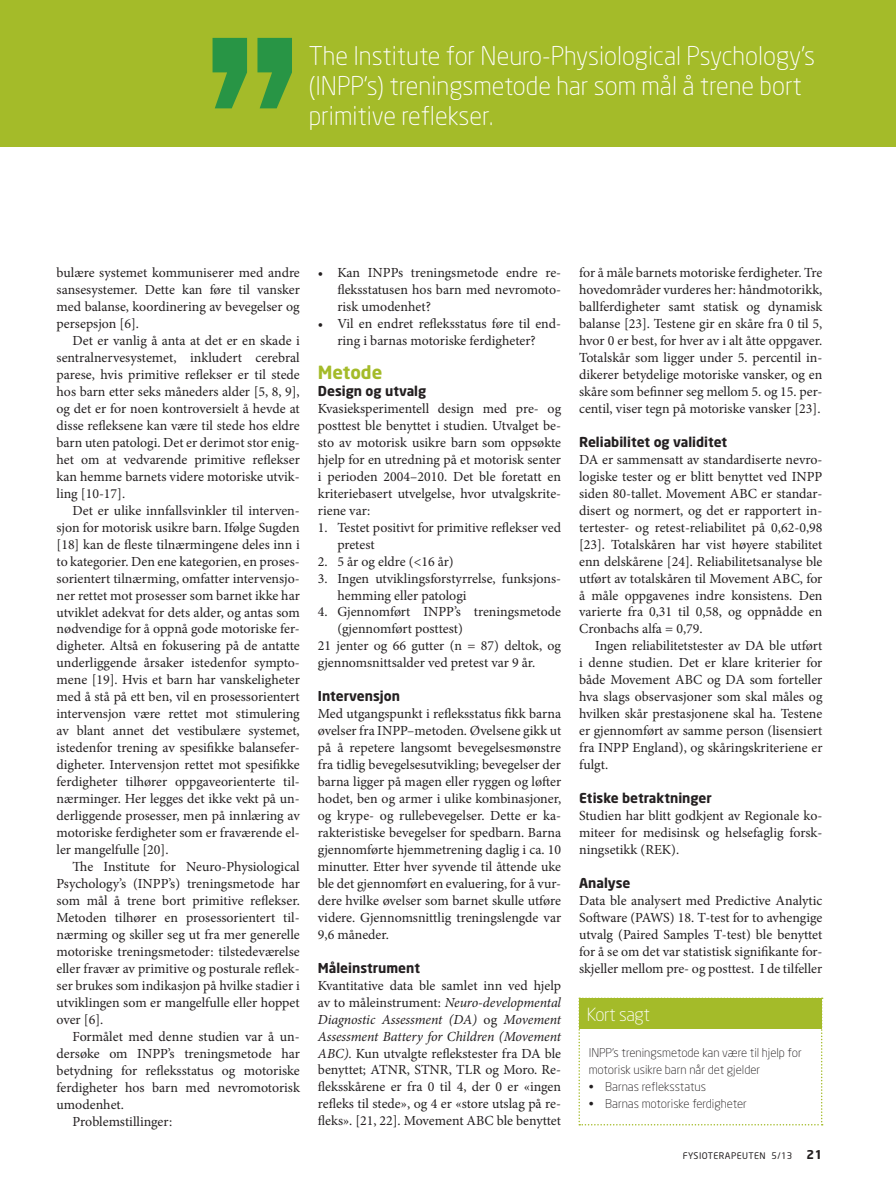
<style>
.page{position:relative;width:896px;height:1194px;background:#fff}
.page>*{position:absolute;margin:0;border:0;box-sizing:border-box;transform-origin:0 0}
.t1{font:300 25.5px/30px "Neo Sans";color:#fff}
.t2{font:300 18px "Neo Sans";letter-spacing:-.02em;color:#fff}
.t3{font:700 18px "Neo Sans";color:#a4bb29}
.t4{font:13.8px/17px "Minion Pro";color:#231f20;text-align:justify}
.t5{font:700 13.5px "Neo Sans";color:#231f20}
.t6{font:300 12px "Neo Sans";color:#231f20}
.t7{font:9px "Neo Sans";letter-spacing:.05em;color:#231f20}
.s1{font-style:italic}
.s2{font-weight:700;font-size:12px}
</style>
<div class="page">
<div style="left:0;top:0;width:895px;height:146px;background:#a4bb29"></div>
<svg style="left:212px;top:38px;width:35px;height:70px"></svg>
<svg style="left:257px;top:38px;width:35px;height:70px"></svg>
<svg style="left:578px;top:997px;width:244px;height:128px"></svg>
<h1 class="t1" style="left:309px;top:43px;width:507px">The Institute for Neuro-Physiological Psychology’s (INPP’s) treningsmetode har som mål å trene bort primitive reflekser.</h1>
<p class="t4" style="left:57px;top:265px;width:245px">bulære systemet kommuniserer med andre sansesystemer. Dette kan føre til vansker med balanse, koordinering av bevegelser og persepsjon [6].</p>
<p class="t4" style="left:57px;top:333px;width:245px;text-indent:16px">Det er vanlig å anta at det er en skade i sentralnervesystemet, inkludert cerebral parese, hvis primitive reflekser er til stede hos barn etter seks måneders alder [5, 8, 9], og det er for noen kontroversielt å hevde at disse refleksene kan være til stede hos eldre barn uten patologi. Det er derimot stor enig&shy;het om at vedvarende primitive reflekser kan hemme barnets videre motoriske utvik&shy;ling [10-17].</p>
<p class="t4" style="left:57px;top:503px;width:245px;text-indent:16px">Det er ulike innfallsvinkler til interven&shy;sjon for motorisk usikre barn. Ifølge Sugden [18] kan de fleste tilnærmingene deles inn i to kategorier. Den ene kategorien, en proses&shy;sorientert tilnærming, omfatter intervensjo&shy;ner rettet mot prosesser som barnet ikke har utviklet adekvat for dets alder, og antas som nødvendige for å oppnå gode motoriske fer&shy;digheter. Altså en fokusering på de antatte underliggende årsaker istedenfor sympto&shy;mene [19]. Hvis et barn har vanskeligheter med å stå på ett ben, vil en prosessorientert intervensjon være rettet mot stimulering av blant annet det vestibulære systemet, istedenfor trening av spesifikke balansefer&shy;digheter. Intervensjon rettet mot spesifikke ferdigheter tilhører oppgaveorienterte til&shy;nærminger. Her legges det ikke vekt på un&shy;derliggende prosesser, men på innlæring av motoriske ferdigheter som er fraværende el&shy;ler mangelfulle [20].</p>
<p class="t4" style="left:57px;top:859px;width:245px;text-indent:16px">The Institute for Neuro-Physiological Psychology’s (INPP’s) treningsmetode har som mål å trene bort primitive reflekser.<br>Metoden tilhører en prosessorientert til&shy;nærming og skiller seg ut fra mer generelle motoriske treningsmetoder: tilstedeværelse eller fravær av primitive og posturale reflek&shy;ser brukes som indikasjon på hvilke stadier i utviklingen som er mangelfulle eller hoppet over [6].</p>
<p class="t4" style="left:73px;top:1028px;width:229px">Formålet med denne studien var å un-</p>
<p class="t4" style="left:57px;top:1045px;width:245px">dersøke om INPP’s treningsmetode har</p>
<p class="t4" style="left:57px;top:1062px;width:245px">betydning for refleksstatus og motoriske</p>
<p class="t4" style="left:57px;top:1079px;width:245px">ferdigheter hos barn med nevromotorisk</p>
<p class="t4" style="left:57px;top:1096px;width:69px">umodenhet.</p>
<p class="t4" style="left:73px;top:1113px;width:101px">Problemstillinger:</p>
<p class="t4" style="left:337px;top:266px;width:225px;text-align:left">Kan INPPs treningsmetode endre re&shy;fleksstatusen hos barn med nevromoto&shy;risk umodenhet?<br>Vil en endret refleksstatus føre til end&shy;ring i barnas motoriske ferdigheter?</p>
<h2 class="t3" style="left:318px;top:364px;width:66px">Metode</h2>
<p class="t5" style="left:318px;top:384px;width:110px">Design og utvalg</p>
<p class="t4" style="left:318px;top:401px;width:245px">Kvasieksperimentell design med pre- og posttest ble benyttet i studien. Utvalget be&shy;sto av motorisk usikre barn som oppsøkte hjelp for en utredning på et motorisk senter i perioden 2004–2010. Det ble foretatt en kriteriebasert utvelgelse, hvor utvalgskrite&shy;riene var:</p>
<p class="t4" style="left:337px;top:520px;width:225px;text-indent:-19px">1. Testet positivt for primitive reflekser ved pretest</p>
<p class="t4" style="left:318px;top:553px;width:137px">2. 5 år og eldre (&lt;16 år)</p>
<p class="t4" style="left:337px;top:570px;width:225px;text-indent:-19px">3. Ingen utviklingsforstyrrelse, funksjons&shy;hemming eller patologi</p>
<p class="t4" style="left:318px;top:604px;width:245px">4. Gjennomført INPP’s treningsmetode</p>
<p class="t4" style="left:337px;top:621px;width:127px">(gjennomført posttest)</p>
<p class="t4" style="left:318px;top:638px;width:245px">21 jenter og 66 gutter (n = 87) deltok, og</p>
<p class="t4" style="left:318px;top:655px;width:219px">gjennomsnittsalder ved pretest var 9 år.</p>
<p class="t5" style="left:318px;top:689px;width:84px">Intervensjon</p>
<p class="t4" style="left:318px;top:706px;width:245px">Med utgangspunkt i refleksstatus fikk barna øvelser fra INPP–metoden. Øvelsene gikk ut på å repetere langsomt bevegelsesmønstre fra tidlig bevegelsesutvikling; bevegelser der barna ligger på magen eller ryggen og løfter hodet, ben og armer i ulike kombinasjoner, og krype- og rullebevegelser. Dette er ka&shy;rakteristiske bevegelser for spedbarn. Barna gjennomførte hjemmetrening daglig i ca. 10 minutter. Etter hver syvende til åttende uke ble det gjennomført en evaluering, for å vur&shy;dere hvilke øvelser som barnet skulle utføre videre. Gjennomsnittlig treningslengde var 9,6 måneder.</p>
<p class="t5" style="left:318px;top:961px;width:104px">Måleinstrument</p>
<p class="t4" style="left:318px;top:977px;width:245px">Kvantitative data ble samlet inn ved hjelp av to måleinstrument: <span class="s1">Neuro-developmental Diagnostic Assessment (DA)</span> og <span class="s1">Movement Assessment Battery for Children (Movement ABC)</span>. Kun utvalgte reflekstester fra DA ble benyttet; ATNR, STNR, TLR og Moro. Re&shy;fleksskårene er fra 0 til 4, der 0 er «ingen refleks til stede», og 4 er «store utslag på re&shy;fleks». [21, 22]. Movement ABC ble benyttet</p>
<p class="t4" style="left:579px;top:265px;width:245px">for å måle barnets motoriske ferdigheter. Tre hovedområder vurderes her: håndmotorikk, ballferdigheter samt statisk og dynamisk balanse [23]. Testene gir en skåre fra 0 til 5, hvor 0 er best, for hver av i alt åtte oppgaver.<br>Totalskår som ligger under 5. percentil in&shy;dikerer betydelige motoriske vansker, og en skåre som befinner seg mellom 5. og 15. per&shy;centil, viser tegn på motoriske vansker [23].</p>
<p class="t5" style="left:579px;top:435px;width:150px">Reliabilitet og validitet</p>
<p class="t4" style="left:579px;top:452px;width:245px">DA er sammensatt av standardiserte nevro&shy;logiske tester og er blitt benyttet ved INPP siden 80-tallet. Movement ABC er standar&shy;disert og normert, og det er rapportert in&shy;tertester- og retest-reliabilitet på 0,62-0,98 [23]. Totalskåren har vist høyere stabilitet enn delskårene [24]. Reliabilitetsanalyse ble utført av totalskåren til Movement ABC, for å måle oppgavenes indre konsistens. Den varierte fra 0,31 til 0,58, og oppnådde en Cronbachs alfa = 0,79.</p>
<p class="t4" style="left:579px;top:638px;width:245px;text-indent:16px">Ingen reliabilitetstester av DA ble utført i denne studien. Det er klare kriterier for både Movement ABC og DA som forteller hva slags observasjoner som skal måles og hvilken skår prestasjonene skal ha. Testene er gjennomført av samme person (lisensiert fra INPP England), og skåringskriteriene er fulgt.</p>
<p class="t5" style="left:579px;top:791px;width:134px">Etiske betraktninger</p>
<p class="t4" style="left:579px;top:808px;width:245px">Studien har blitt godkjent av Regionale ko&shy;miteer for medisinsk og helsefaglig forsk&shy;ningsetikk (REK).</p>
<p class="t5" style="left:579px;top:876px;width:53px">Analyse</p>
<p class="t4" style="left:579px;top:892px;width:245px">Data ble analysert med Predictive Analytic Software (PAWS) 18. T-test for to avhengige utvalg (Paired Samples T-test) ble benyttet for å se om det var statistisk signifikante for&shy;skjeller mellom pre- og posttest. I de tilfeller</p>
<h2 class="t2" style="left:587px;top:1005px;width:65px">Kort sagt</h2>
<p class="t6" style="left:588px;top:1047px;width:215px">INPP’s treningsmetode kan være til hjelp for</p>
<p class="t6" style="left:588px;top:1064px;width:173px">motorisk usikre barn når det gjelder</p>
<p class="t6" style="left:605px;top:1081px;width:102px">Barnas refleksstatus</p>
<p class="t6" style="left:605px;top:1098px;width:143px">Barnas motoriske ferdigheter</p>
<p class="t7" style="left:682px;top:1151px;width:141px">FYSIOTERAPEUTEN 5/13 <span class="s2">21</span></p>
</div>
